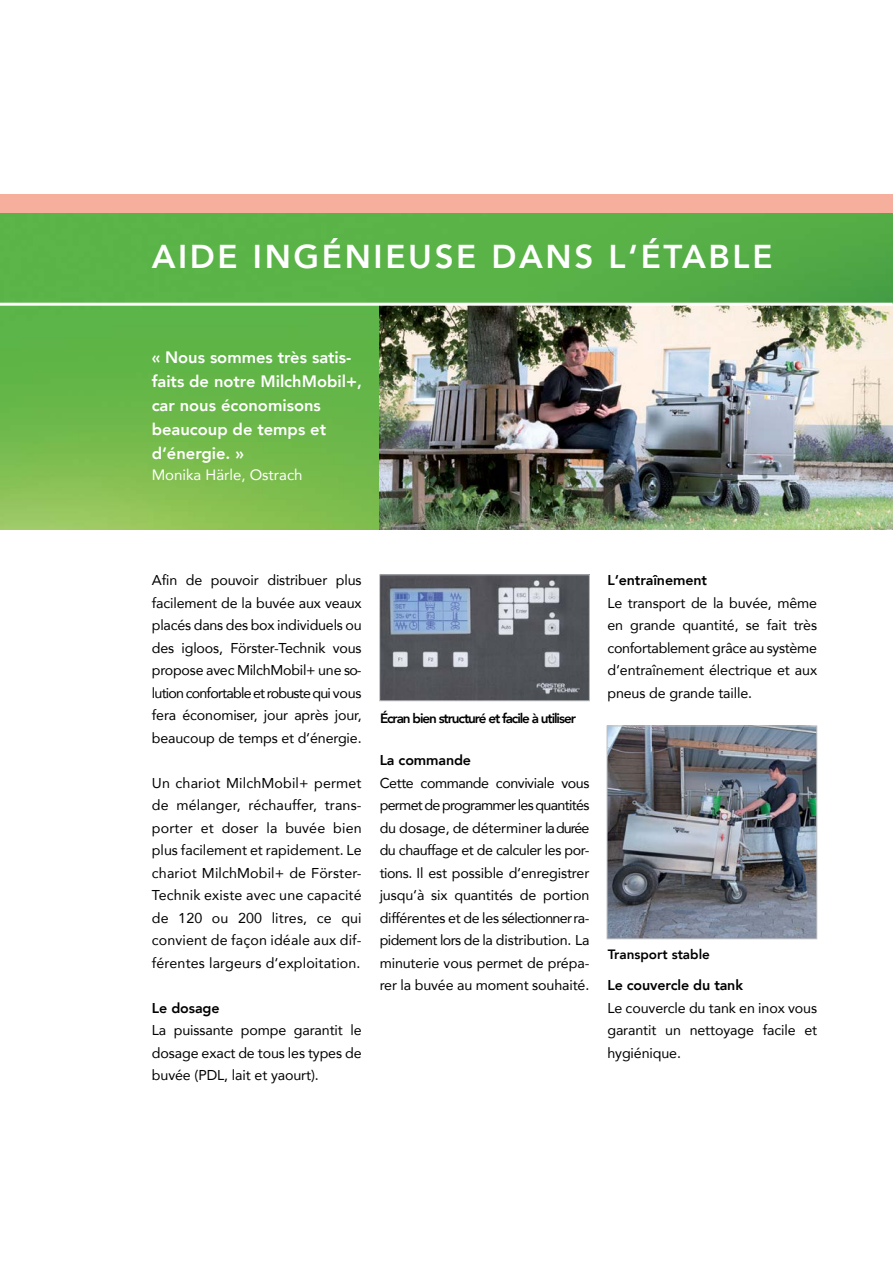
<style>
.page{position:relative;width:893px;height:1263px;background:#fff}
.page>*{position:absolute;margin:0;border:0;box-sizing:border-box;transform-origin:0 0}
.t1{font:800 33px "Avenir LT Com";letter-spacing:.08em;color:#fff}
.t2{font:800 16.5px/24px "Avenir LT Com";color:#fff}
.t3{font:15px "Avenir LT Com";color:#fff}
.t4{font:14.25px/22.5px "Avenir LT Com";letter-spacing:-.01em;color:#000;text-align:justify}
.t5{font:800 14.25px "Avenir LT Com";letter-spacing:-.01em;color:#000}
.t6{font:800 13.5px "Avenir LT Com";letter-spacing:-.08em;color:#000}
.t7{font:800 13.5px "Avenir LT Com";color:#000}
</style>
<div class="page">
<img style="left:381px;top:576px;width:207px;height:123px">
<div style="left:379px;top:574px;width:211px;height:127px;border:1px solid #bcbec0"></div>
<img style="left:0;top:213px;width:893px;height:317px">
<div style="left:0;top:194px;width:893px;height:19px;background:#f5af9c"></div>
<img style="left:379px;top:306px;width:514px;height:224px">
<hr style="left:0;top:303px;width:893px;height:3px;background:#fff">
<img style="left:609px;top:727px;width:206px;height:210px">
<div style="left:607px;top:725px;width:210px;height:214px;border:1px solid #bcbec0"></div>
<h1 class="t1" style="left:152px;top:237px;width:622px">AIDE INGÉNIEUSE DANS L‘ÉTABLE</h1>
<p class="t2" style="left:152px;top:345px;width:212px">« Nous sommes très satis&shy;faits de notre MilchMobil+, car nous économisons beaucoup de temps et d‘énergie. »</p>
<p class="t3" style="left:152px;top:465px;width:152px">Monika Härle, Ostrach</p>
<p class="t4" style="left:152px;top:569px;width:211px">Afin de pouvoir distribuer plus facilement de la buvée aux veaux placés dans des box individuels ou des igloos, Förster-Technik vous propose avec MilchMobil+ une so&shy;lution confortable et robuste qui vous fera économiser, jour après jour, beaucoup de temps et d‘énergie.</p>
<p class="t4" style="left:152px;top:771px;width:211px">Un chariot MilchMobil+ permet de mélanger, réchauffer, trans&shy;porter et doser la buvée bien plus facilement et rapidement. Le chariot MilchMobil+ de Förster-Technik existe avec une capacité de 120 ou 200 litres, ce qui convient de façon idéale aux dif&shy;férentes largeurs d‘exploitation.</p>
<p class="t5" style="left:152px;top:999px;width:69px">Le dosage</p>
<p class="t4" style="left:152px;top:1019px;width:211px">La puissante pompe garantit le dosage exact de tous les types de buvée (PDL, lait et yaourt).</p>
<p class="t6" style="left:380px;top:710px;width:197px">Écran bien structuré et facile à utiliser</p>
<p class="t5" style="left:380px;top:752px;width:93px">La commande</p>
<p class="t4" style="left:380px;top:771px;width:211px">Cette commande conviviale vous permet de programmer les quantités du dosage, de déterminer la durée du chauffage et de calculer les por&shy;tions. Il est possible d‘enregistrer jusqu‘à six quantités de portion différentes et de les sélectionner ra&shy;pidement lors de la distribution. La minuterie vous permet de prépa&shy;rer la buvée au moment souhaité.</p>
<p class="t5" style="left:607px;top:572px;width:101px">L‘entraînement</p>
<p class="t4" style="left:607px;top:591px;width:211px">Le transport de la buvée, même en grande quantité, se fait très confortablement grâce au système d‘entraînement électrique et aux pneus de grande taille.</p>
<p class="t7" style="left:608px;top:946px;width:104px">Transport stable</p>
<p class="t5" style="left:607px;top:977px;width:137px">Le couvercle du tank</p>
<p class="t4" style="left:607px;top:996px;width:211px">Le couvercle du tank en inox vous garantit un nettoyage facile et hygiénique.</p>
</div>
